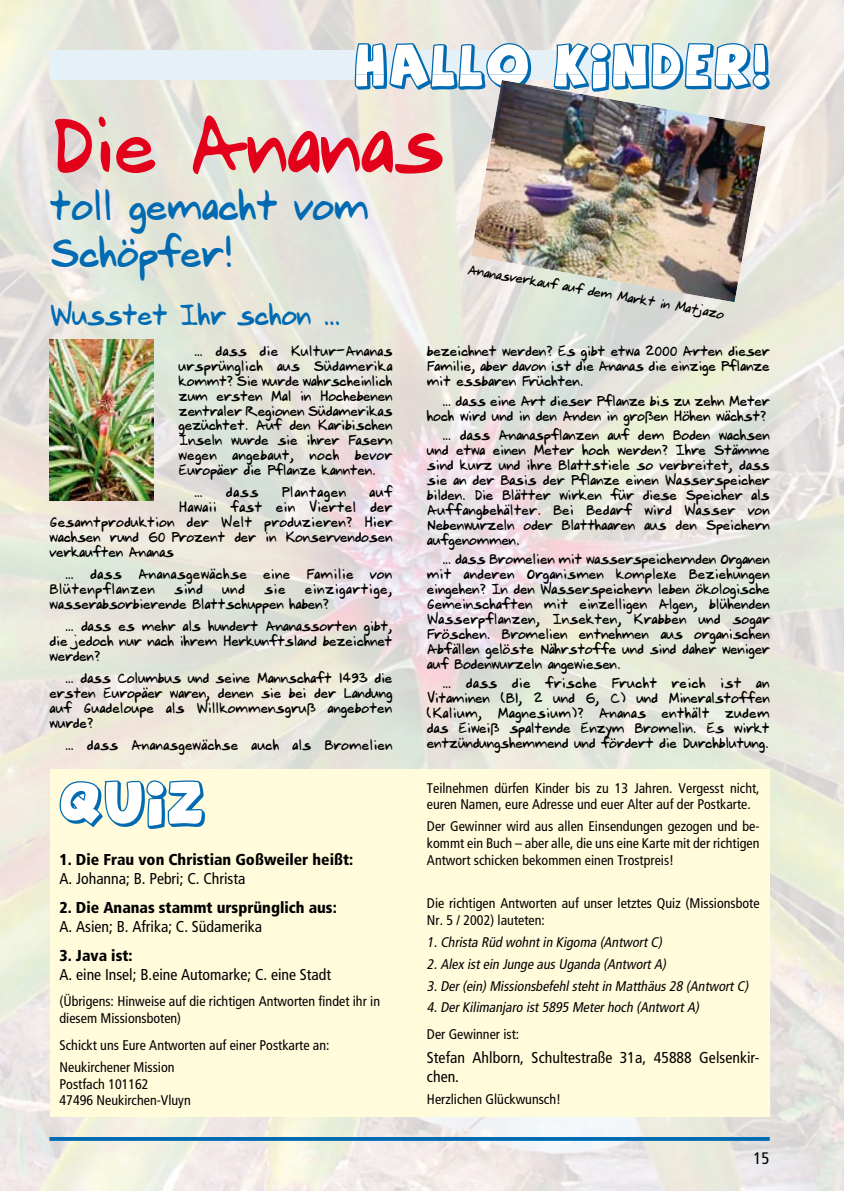
<style>
.page{position:relative;width:844px;height:1191px;background:#fff}
.page>*{position:absolute;margin:0;border:0;box-sizing:border-box;transform-origin:0 0}
.t1{font:84px "Rays Hand";color:#e2001a}
.t2{font:42px/47.2px "Rays Hand";color:#006ab2}
.t3{font:29.75px "Rays Hand";color:#006ab2}
.t4{font:condensed 16.62px "Frutiger Cd";color:#000}
.t5{font:condensed 15.75px/18.9px "Frutiger Cd";color:#000}
.t6{font:900 condensed 15.75px "Frutiger Cd Bl";color:#000}
.t7{font:14.88px/14.9px "Rays Hand";color:#000;text-align:justify}
.t8{font:14.88px "Rays Hand";letter-spacing:.025em;color:#000}
.t9{font:14.88px/14.9px "Rays Hand";letter-spacing:.035em;color:#000}
.t10{font:14.88px "Rays Hand";letter-spacing:.02em;color:#000}
.t11{font:14.88px "Rays Hand";letter-spacing:.055em;color:#000}
.t12{font:condensed 14px/16.8px "Frutiger Cd";color:#000}
.t13{font:italic condensed 14px/21.7px "Frutiger Cd";color:#000}
.t14{font:italic 14px "Rays Hand";color:#000}
</style>
<div class="page">
<img style="left:0;top:0;width:843px;height:1191px">
<hr style="left:50px;top:1137px;width:719px;height:3px;background:#006ab2">
<div style="left:50px;top:50px;width:719px;height:29px;background:#e6f0f7"></div>
<svg style="left:355px;top:43px;width:414px;height:49px"></svg>
<div style="left:50px;top:769px;width:719px;height:347px;background:#fffbdb"></div>
<svg style="left:60px;top:780px;width:145px;height:49px"></svg>
<img style="left:50px;top:340px;width:103px;height:161px">
<img style="left:470px;top:80px;width:295px;height:222px">
<h1 class="t1" style="left:50px;top:82px;width:395px">Die Ananas</h1>
<h2 class="t2" style="left:50px;top:183px;width:320px">toll gemacht vom<br>Schöpfer!</h2>
<h3 class="t3" style="left:50px;top:293px;width:292px">Wusstet Ihr schon …</h3>
<p class="t14" style="left:469px;top:259px;width:261px;rotate:10deg">Ananasverkauf auf dem Markt in Matjazo</p>
<p class="t7" style="left:179px;top:344px;width:215px;text-indent:15px">… dass die Kultur–Ananas ursprünglich aus Südamerika kommt? Sie wurde wahrscheinlich zum ersten Mal in Hochebenen zentraler Regionen Südamerikas gezüchtet. Auf den Karibischen Inseln wurde sie ihrer Fasern wegen angebaut, noch bevor Europäer die Pflanze kannten.</p>
<p class="t7" style="left:193px;top:485px;width:11px">…</p>
<p class="t7" style="left:226px;top:485px;width:34px">dass</p>
<p class="t11" style="left:281px;top:481px;width:66px">Plantagen</p>
<p class="t7" style="left:369px;top:485px;width:25px">auf</p>
<p class="t8" style="left:179px;top:496px;width:215px">Hawaii fast ein Viertel der</p>
<p class="t10" style="left:50px;top:511px;width:344px">Gesamtproduktion der Welt produzieren? Hier</p>
<p class="t7" style="left:50px;top:529px;width:344px">wachsen rund 60 Prozent der in Konservendosen</p>
<p class="t7" style="left:50px;top:544px;width:126px">verkauften Ananas</p>
<p class="t9" style="left:50px;top:567px;width:344px;text-indent:15px">… dass Ananasgewächse eine Familie von<br>Blütenpflanzen</p>
<p class="t7" style="left:50px;top:582px;width:344px;text-indent:255px">einzigartige, wasserabsorbierende Blattschuppen haben?</p>
<p class="t7" style="left:50px;top:619px;width:344px;text-indent:15px">… dass es mehr als hundert Ananassorten gibt, die jedoch nur nach ihrem Herkunftsland bezeichnet werden?</p>
<p class="t7" style="left:50px;top:671px;width:344px;text-indent:15px">… dass Columbus und seine Mannschaft 1493 die ersten Europäer waren, denen sie bei der Landung auf Guadeloupe als Willkommensgruß angeboten wurde?</p>
<p class="t8" style="left:64px;top:734px;width:329px">… dass Ananasgewächse auch als Bromelien</p>
<p class="t7" style="left:174px;top:582px;width:30px">sind</p>
<p class="t7" style="left:222px;top:582px;width:24px">und</p>
<p class="t7" style="left:264px;top:582px;width:23px">sie</p>
<p class="t6" style="left:60px;top:851px;width:295px">1. Die Frau von Christian Goßweiler heißt:</p>
<p class="t5" style="left:60px;top:869px;width:187px">A. Johanna; B. Pebri; C. Christa</p>
<p class="t6" style="left:60px;top:899px;width:278px">2. Die Ananas stammt ursprünglich aus:</p>
<p class="t5" style="left:60px;top:917px;width:204px">A. Asien; B. Afrika; C. Südamerika</p>
<p class="t6" style="left:60px;top:946px;width:75px">3. Java ist:</p>
<p class="t5" style="left:60px;top:965px;width:273px">A. eine Insel; B.eine Automarke; C. eine Stadt</p>
<p class="t12" style="left:60px;top:993px;width:322px">(Übrigens: Hinweise auf die richtigen Antworten findet ihr in diesem Missionsboten)</p>
<p class="t12" style="left:60px;top:1034px;width:271px;line-height:21.7px">Schickt uns Eure Antworten auf einer Postkarte an:<br>Neukirchener Mission</p>
<p class="t12" style="left:60px;top:1075px;width:133px">Postfach 101162<br>47496 Neukirchen-Vluyn</p>
<p class="t7" style="left:427px;top:344px;width:344px">bezeichnet werden? Es gibt etwa 2000 Arten dieser Familie, aber davon ist die Ananas die einzige Pflanze mit essbaren Früchten.</p>
<p class="t7" style="left:427px;top:393px;width:344px;text-align:right">… dass eine Art dieser Pflanze bis zu zehn Meter hoch wird und in den Anden in großen Höhen wächst?</p>
<p class="t7" style="left:427px;top:428px;width:344px;text-indent:15px">… dass Ananaspflanzen auf dem Boden wachsen und etwa einen Meter hoch werden? Ihre Stämme sind kurz und ihre Blattstiele so verbreitet, dass sie an der Basis der Pflanze einen Wasserspeicher bilden. Die Blätter wirken für diese Speicher als Auffangbehälter. Bei Bedarf wird Wasser von Nebenwurzeln oder Blatthaaren aus den Speichern aufgenommen.</p>
<p class="t7" style="left:427px;top:552px;width:344px;text-indent:15px">… dass Bromelien mit wasserspeichernden Organen mit anderen Organismen komplexe Beziehungen eingehen? In den Wasserspeichern leben ökologische Gemeinschaften mit einzelligen Algen, blühenden Wasserpflanzen, Insekten, Krabben und sogar Fröschen. Bromelien entnehmen aus organischen Abfällen gelöste Nährstoffe und sind daher weniger auf Bodenwurzeln angewiesen.</p>
<p class="t7" style="left:427px;top:676px;width:344px;text-indent:15px">… dass die frische Frucht reich ist an Vitaminen (B1, 2 und 6, C) und Mineralstoffen (Kalium, Magnesium)? Ananas enthält zudem das Eiweiß spaltende Enzym Bromelin. Es wirkt entzündungshemmend und fördert die Durchblutung.</p>
<p class="t12" style="left:427px;top:780px;width:334px">Teilnehmen dürfen Kinder bis zu 13 Jahren. Vergesst nicht, euren Namen, eure Adresse und euer Alter auf der Postkarte.</p>
<p class="t12" style="left:427px;top:818px;width:334px;text-align:justify">Der Gewinner wird aus allen Einsendungen gezogen und be&shy;kommt ein Buch – aber alle, die uns eine Karte mit der richtigen Antwort schicken bekommen einen Trostpreis!</p>
<p class="t12" style="left:427px;top:895px;width:334px">Die richtigen Antworten auf unser letztes Quiz (Missionsbote<br>Nr. 5 / 2002) lauteten:</p>
<p class="t13" style="left:427px;top:931px;width:325px">1.Christa Rüd wohntin Kigoma (AntwortC)<br>2 .Alex istein Junge aus Uganda (AntwortA)<br>3.Der(ein)Missionsbefehlstehtin Matthäus 28 (AntwortC)<br>4.DerKilimanjaro ist5895 Meterhoch (AntwortA)</p>
<p class="t12" style="left:427px;top:1026px;width:94px">Der Gewinner ist:</p>
<p class="t5" style="left:427px;top:1048px;width:334px">Stefan Ahlborn, Schultestraße 31a, 45888 Gelsenkir&shy;chen.</p>
<p class="t12" style="left:427px;top:1090px;width:136px">Herzlichen Glückwunsch!</p>
<p class="t4" style="left:753px;top:1149px;width:17px">15</p>
</div>
